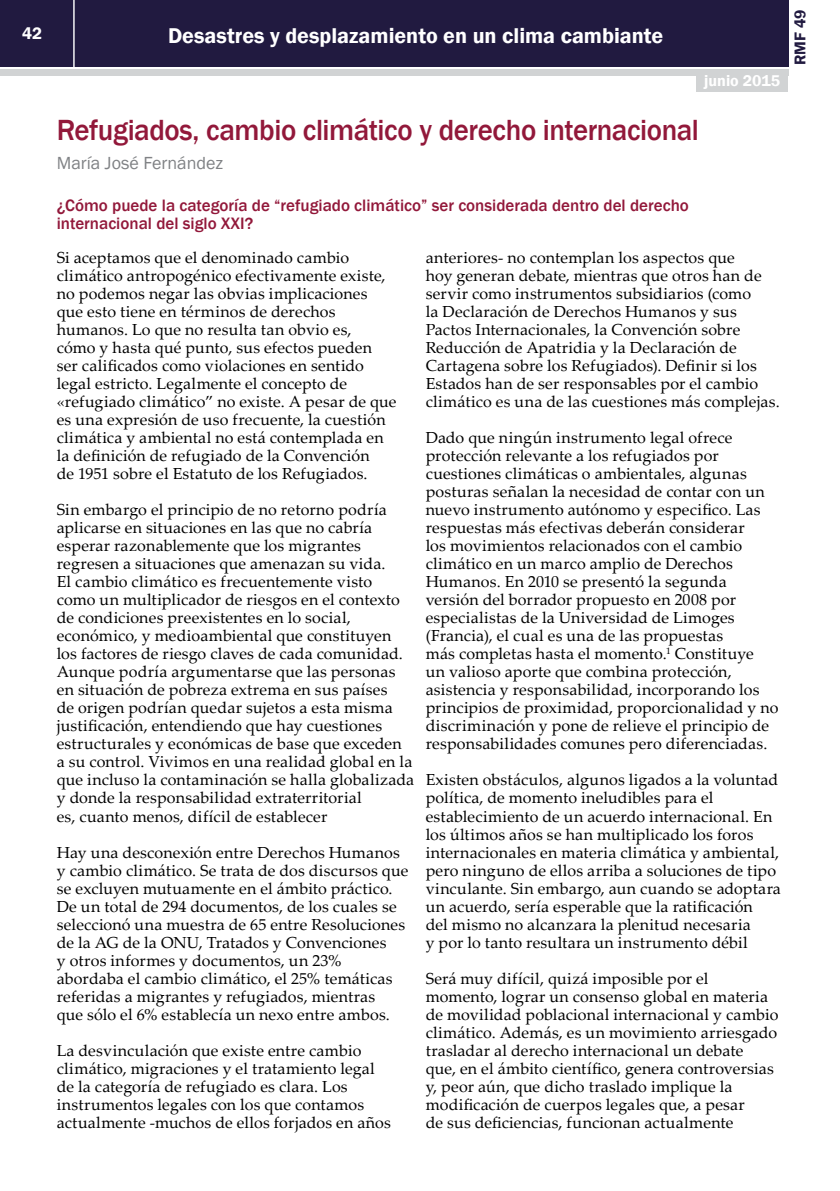
<style>
.page{position:relative;width:840px;height:1191px;background:#fff}
.page>*{position:absolute;margin:0;border:0;box-sizing:border-box;transform-origin:0 0}
.t1{font:500 30px "Franklin Gothic";letter-spacing:-.015em;color:#92183a;scale:.96 1}
.t2{font:600 22px "Franklin Gothic";color:#fff}
.t3{font:18px "Franklin Gothic";color:#808285}
.t4{font:500 17px/18px "Franklin Gothic";color:#92183a}
.t5{font:600 17px "Franklin Gothic";color:#fff}
.t6{font:16px/18px "Palatino Linotype";letter-spacing:.01em;color:#000}
.t7{font:600 16px "Franklin Gothic";color:#fff}
.t8{font:600 16px "Franklin Gothic";color:#211a40}
</style>
<div class="page">
<div style="left:0;top:0;width:787px;height:66px;background:#211a40"></div>
<div style="left:0;top:69px;width:787px;height:6px;background:#d1d3d4"></div>
<hr style="left:73px;top:0;width:2px;height:67px;background:#fff">
<div style="left:696px;top:74px;width:91px;height:18px;background:#d1d3d4"></div>
<p class="t5" style="left:22px;top:23px;width:21px">42</p>
<h2 class="t2" style="left:168px;top:22px;width:496px">Desastres y desplazamiento en un clima cambiante</h2>
<p class="t7" style="left:703px;top:71px;width:77px">junio 2015</p>
<h1 class="t1" style="left:57px;top:112px;width:670px">Refugiados, cambio climático y derecho internacional</h1>
<p class="t3" style="left:57px;top:152px;width:168px">María José Fernández</p>
<p class="t4" style="left:57px;top:197px;width:633px">¿Cómo puede la categoría de “refugiado climático” ser considerada dentro del derecho internacional del siglo XXI?</p>
<p class="t6" style="left:57px;top:248px;width:341px">Si aceptamos que el denominado cambio climático antropogénico efectivamente existe, no podemos negar las obvias implicaciones que esto tiene en términos de derechos humanos. Lo que no resulta tan obvio es,<br>cómo y hasta qué punto, sus efectos pueden ser calificados como violaciones en sentido legal estricto. Legalmente el concepto de «refugiado climático” no existe. A pesar de que es una expresión de uso frecuente, la cuestión climática y ambiental no está contemplada en la definición de refugiado de la Convención<br>de 1951 sobre el Estatuto de los Refugiados.</p>
<p class="t6" style="left:57px;top:500px;width:359px">Sin embargo el principio de no retorno podría aplicarse en situaciones en las que no cabría esperar razonablemente que los migrantes regresen a situaciones que amenazan su vida.<br>El cambio climático es frecuentemente visto como un multiplicador de riesgos en el contexto de condiciones preexistentes en lo social, económico, y medioambiental que constituyen los factores de riesgo claves de cada comunidad.<br>Aunque podría argumentarse que las personas en situación de pobreza extrema en sus países<br>de origen podrían quedar sujetos a esta misma justificación, entendiendo que hay cuestiones estructurales y económicas de base que exceden<br>a su control. Vivimos en una realidad global en la que incluso la contaminación se halla globalizada y donde la responsabilidad extraterritorial<br>es, cuanto menos, difícil de establecer</p>
<p class="t6" style="left:57px;top:842px;width:353px">Hay una desconexión entre Derechos Humanos y cambio climático. Se trata de dos discursos que se excluyen mutuamente en el ámbito práctico.<br>De un total de 294 documentos, de los cuales se seleccionó una muestra de 65 entre Resoluciones de la AG de la ONU, Tratados y Convenciones<br>y otros informes y documentos, un 23% abordaba el cambio climático, el 25% temáticas referidas a migrantes y refugiados, mientras<br>que sólo el 6% establecía un nexo entre ambos.</p>
<p class="t6" style="left:57px;top:1040px;width:335px">La desvinculación que existe entre cambio climático, migraciones y el tratamiento legal de la categoría de refugiado es clara. Los instrumentos legales con los que contamos actualmente -muchos de ellos forjados en años</p>
<p class="t6" style="left:425px;top:248px;width:355px">anteriores- no contemplan los aspectos que<br>hoy generan debate, mientras que otros han de servir como instrumentos subsidiarios (como<br>la Declaración de Derechos Humanos y sus Pactos Internacionales, la Convención sobre Reducción de Apatridia y la Declaración de Cartagena sobre los Refugiados). Definir si los Estados han de ser responsables por el cambio climático es una de las cuestiones más complejas.</p>
<p class="t6" style="left:425px;top:428px;width:354px">Dado que ningún instrumento legal ofrece protección relevante a los refugiados por cuestiones climáticas o ambientales, algunas posturas señalan la necesidad de contar con un nuevo instrumento autónomo y especifico. Las respuestas más efectivas deberán considerar<br>los movimientos relacionados con el cambio climático en un marco amplio de Derechos Humanos. En 2010 se presentó la segunda versión del borrador propuesto en 2008 por especialistas de la Universidad de Limoges (Francia), el cual es una de las propuestas<br>más completas hasta el momento.<sup>1</sup> Constituye<br>un valioso aporte que combina protección, asistencia y responsabilidad, incorporando los principios de proximidad, proporcionalidad y no discriminación y pone de relieve el principio de responsabilidades comunes pero diferenciadas.</p>
<p class="t6" style="left:425px;top:770px;width:356px">Existen obstáculos, algunos ligados a la voluntad política, de momento ineludibles para el establecimiento de un acuerdo internacional. En los últimos años se han multiplicado los foros internacionales en materia climática y ambiental, pero ninguno de ellos arriba a soluciones de tipo vinculante. Sin embargo, aun cuando se adoptara un acuerdo, sería esperable que la ratificación<br>del mismo no alcanzara la plenitud necesaria<br>y por lo tanto resultara un instrumento débil</p>
<p class="t6" style="left:425px;top:968px;width:354px">Será muy difícil, quizá imposible por el momento, lograr un consenso global en materia de movilidad poblacional internacional y cambio climático. Además, es un movimiento arriesgado trasladar al derecho internacional un debate<br>que, en el ámbito científico, genera controversias y, peor aún, que dicho traslado implique la modificación de cuerpos legales que, a pesar<br>de sus deficiencias, funcionan actualmente</p>
<p class="t8" style="left:789px;top:65px;width:57px;rotate:-90deg">RMF 49</p>
</div>
